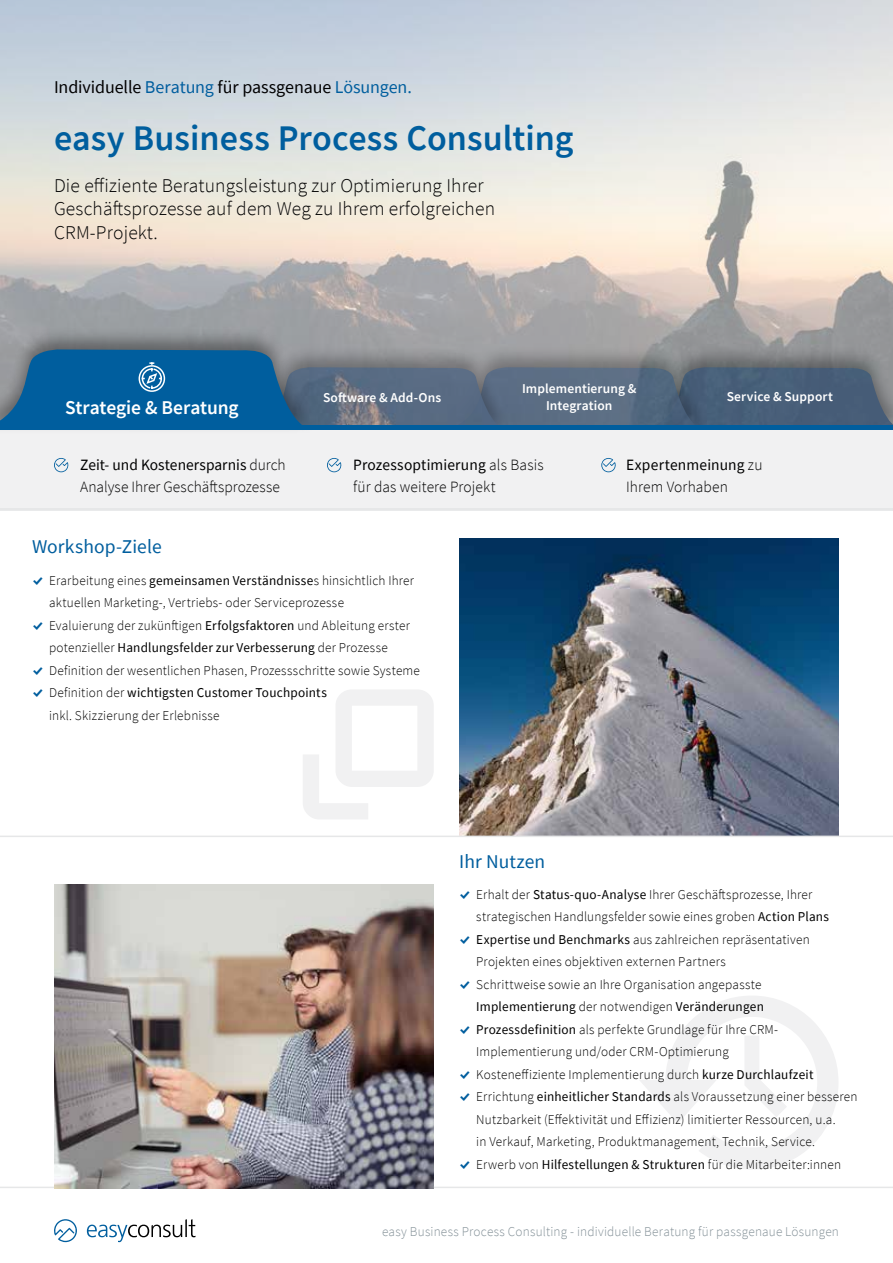
<style>
.page{position:relative;width:893px;height:1263px;background:#fff}
.page>*{position:absolute;margin:0;border:0;box-sizing:border-box;transform-origin:0 0}
.t1{font:600 36px "Source Sans Pro";letter-spacing:.005em;color:#005e9e}
.t2{font:300 19.5px/23.4px "Source Sans Pro";letter-spacing:.01em;color:#000}
.t3{font:19.5px "Source Sans Pro";letter-spacing:.005em;color:#005e9e}
.t4{font:600 19.5px "Source Sans Pro";letter-spacing:-.005em;color:#fff}
.t5{font:18px "Source Sans Pro";letter-spacing:-.005em;color:#000}
.t6{font:300 15.75px/21.8px "Source Sans Pro";letter-spacing:.005em;color:#000}
.t7{font:15.75px/21.8px "Source Sans Pro";letter-spacing:.01em;color:#000}
.t8{font:300 13.5px "Source Sans Pro";letter-spacing:.015em;color:#000}
.t9{font:13.5px "Source Sans Pro";letter-spacing:.015em;color:#000}
.t10{font:300 13.5px "Source Sans Pro";letter-spacing:.015em;color:#839097}
.t11{font:600 13.5px/16.2px "Source Sans Pro";letter-spacing:.01em;color:#fff;text-align:center}
.s1{color:#005e9e}
.s2{font-weight:400}
.s3{font-weight:300}
.s4{font-family:"Modern Pictograms";font-weight:400;color:#005e9e}
.s5{font-family:"Modern Pictograms";color:#005e9e}
</style>
<div class="page">
<svg style="left:640px;top:996px;width:198px;height:173px"></svg>
<svg style="left:303px;top:690px;width:131px;height:129px"></svg>
<img style="left:459px;top:539px;width:380px;height:297px">
<hr style="left:0;top:1187px;width:893px;height:1px;background:#e6e7e8">
<hr style="left:0;top:836px;width:893px;height:1px;background:#e6e7e8">
<svg style="left:87px;top:1219px;width:108px;height:23px"></svg>
<svg style="left:54px;top:1219px;width:23px;height:23px"></svg>
<img style="left:54px;top:884px;width:380px;height:304px">
<hr style="left:0;top:509px;width:893px;height:2px;background:#e6e7e8">
<hr style="left:0;top:508px;width:893px;height:1px;background:#e6e7e8">
<img style="left:0;top:0;width:893px;height:349px">
<div style="left:0;top:426px;width:893px;height:82px;background:#f1f1f2"></div>
<div style="left:0;top:327px;width:321px;height:108px;background:#000;opacity:.38"></div>
<svg style="left:0;top:349px;width:893px;height:82px;background:#496d8b"></svg>
<hr style="left:0;top:426px;width:893px;height:4px;background:#005e9e">
<svg style="left:54px;top:458px;width:15px;height:14px"></svg>
<svg style="left:327px;top:458px;width:15px;height:14px"></svg>
<svg style="left:601px;top:458px;width:15px;height:14px"></svg>
<h3 class="t5" style="left:54px;top:76px;width:359px">Individuelle <span class="s1">Beratung</span> für passgenaue <span class="s1">Lösungen.</span></h3>
<h1 class="t1" style="left:54px;top:114px;width:521px">easy Business Process Consulting</h1>
<h2 class="t2" style="left:54px;top:174px;width:443px">Die effiziente Beratungsleistung zur Optimierung Ihrer<br>Geschäftsprozesse auf dem Weg zu Ihrem erfolgreichen<br>CRM-Projekt.</h2>
<h2 class="t4" style="left:65px;top:395px;width:175px">Strategie &amp; Beratung</h2>
<p class="t11" style="left:522px;top:381px;width:116px">Implementierung &amp;<br>Integration</p>
<p class="t11" style="left:323px;top:389px;width:120px">Software &amp; Add-Ons</p>
<p class="t11" style="left:727px;top:388px;width:108px">Service &amp; Support</p>
<p class="t6" style="left:80px;top:454px;width:207px"><span class="s2">Zeit- und Kostenersparnis</span> durch<br>Analyse Ihrer Geschäftsprozesse</p>
<p class="t6" style="left:353px;top:454px;width:192px"><span class="s2">Prozessoptimierung</span> als Basis für das weitere Projekt</p>
<p class="t7" style="left:626px;top:454px;width:138px">Expertenmeinung <span class="s3">zu<br>Ihrem Vorhaben</span></p>
<h2 class="t3" style="left:32px;top:535px;width:131px">Workshop-Ziele</h2>
<p class="t8" style="left:32px;top:572px;width:383px"><span class="s4">%</span> Erarbeitung eines <span class="s2">gemeinsamen Verständnisse</span>s hinsichtlich Ihrer</p>
<p class="t8" style="left:49px;top:594px;width:296px">aktuellen Marketing-, Vertriebs- oder Serviceprozesse</p>
<p class="t8" style="left:32px;top:617px;width:379px"><span class="s4">%</span> Evaluierung der zukünftigen <span class="s2">Erfolgsfaktoren</span> und Ableitung erster</p>
<p class="t9" style="left:49px;top:639px;width:340px"><span class="s3">potenzieller</span> Handlungsfelder zur Verbesserung <span class="s3">der Prozesse</span></p>
<p class="t8" style="left:32px;top:662px;width:389px"><span class="s4">%</span> Definition der wesentlichen Phasen, Prozessschritte sowie Systeme</p>
<p class="t9" style="left:32px;top:684px;width:296px"><span class="s5">%</span> <span class="s3">Definition der</span> wichtigsten Customer Touchpoints</p>
<p class="t8" style="left:49px;top:707px;width:172px">inkl. Skizzierung der Erlebnisse</p>
<h2 class="t3" style="left:459px;top:849px;width:88px">Ihr Nutzen</h2>
<p class="t8" style="left:459px;top:886px;width:355px"><span class="s4">%</span> Erhalt der <span class="s2">Status-quo-Analyse</span> Ihrer Geschäftsprozesse, Ihrer</p>
<p class="t8" style="left:476px;top:909px;width:354px">strategischen Handlungsfelder sowie eines groben <span class="s2">Action Plans</span></p>
<p class="t8" style="left:459px;top:931px;width:352px"><span class="s4">%</span> <span class="s2">Expertise und Benchmarks</span> aus zahlreichen repräsentativen</p>
<p class="t8" style="left:476px;top:954px;width:251px">Projekten eines objektiven externen Partners</p>
<p class="t8" style="left:459px;top:976px;width:304px"><span class="s4">%</span> Schrittweise sowie an Ihre Organisation angepasste</p>
<p class="t9" style="left:476px;top:998px;width:289px">Implementierung <span class="s3">der notwendigen</span> Veränderungen</p>
<p class="t8" style="left:459px;top:1021px;width:320px"><span class="s4">%</span> <span class="s2">Prozessdefinition</span> als perfekte Grundlage für Ihre CRM-</p>
<p class="t8" style="left:476px;top:1044px;width:254px">Implementierung und/oder CRM-Optimierung</p>
<p class="t8" style="left:459px;top:1066px;width:356px"><span class="s4">%</span> Kosteneffiziente Implementierung durch <span class="s2">kurze Durchlaufzeit</span></p>
<p class="t8" style="left:459px;top:1089px;width:400px"><span class="s4">%</span> Errichtung <span class="s2">einheitlicher Standards</span> als Voraussetzung einer besseren</p>
<p class="t8" style="left:476px;top:1111px;width:361px">Nutzbarkeit (Effektivität und Effizienz) limitierter Ressourcen, u.a.</p>
<p class="t8" style="left:476px;top:1134px;width:340px">in Verkauf, Marketing, Produktmanagement, Technik, Service.</p>
<p class="t8" style="left:459px;top:1156px;width:383px"><span class="s4">%</span> Erwerb von <span class="s2">Hilfestellungen &amp; Strukturen</span> für die Mitarbeiter:innen</p>
<p class="t10" style="left:382px;top:1223px;width:458px">easy Business Process Consulting - individuelle Beratung für passgenaue Lösungen</p>
</div>
